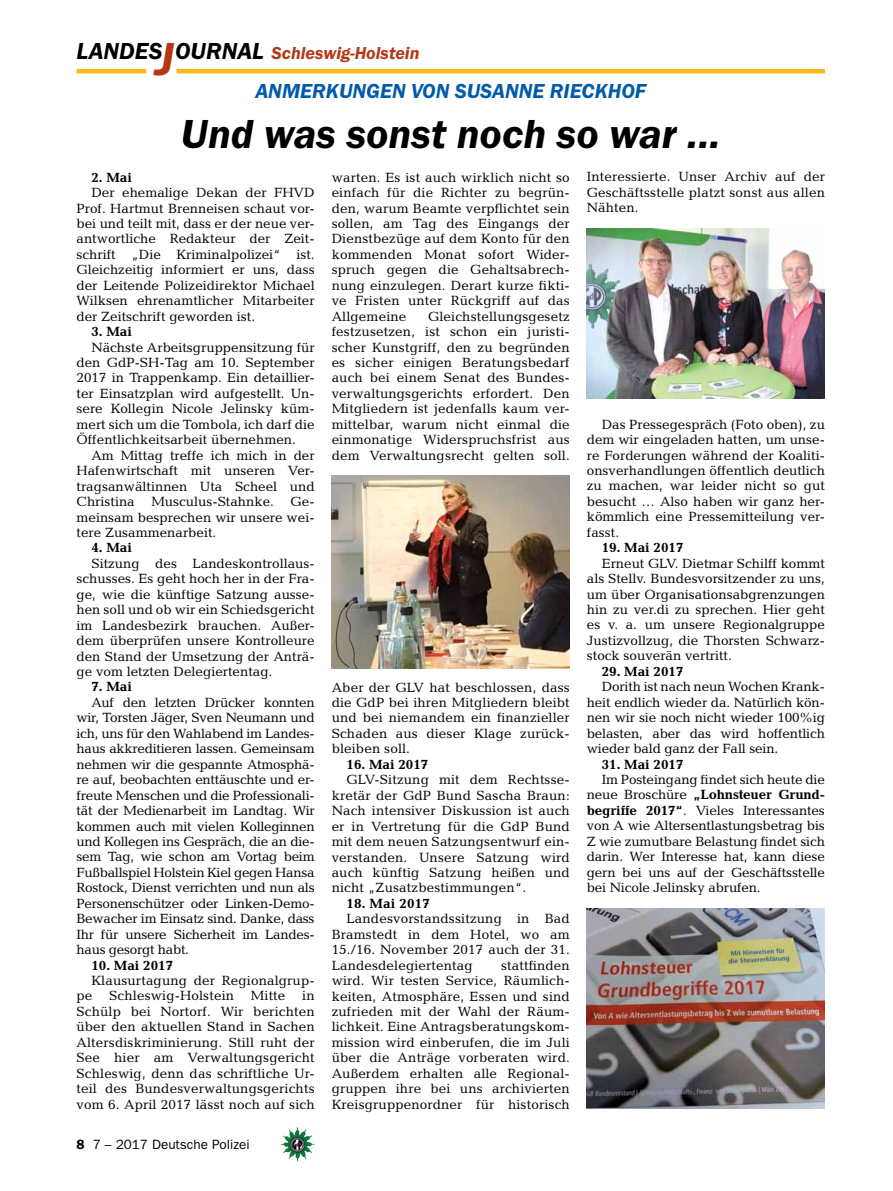
<style>
.page{position:relative;width:893px;height:1191px;background:#fff}
.page>*{position:absolute;margin:0;border:0;box-sizing:border-box;transform-origin:0 0}
.t1{font:italic 600 42px "Franklin Gothic Itc T";color:#000}
.t2{font:italic 600 21px "Franklin Gothic Itc T";color:#005baa}
.t3{font:italic 600 18px "Franklin Gothic Itc T";color:#b33916}
.t4{font:13.5px/15.5px "Candida";color:#000;text-align:justify}
.t5{font:700 13.5px "Candida";color:#000}
.t6{font:13.5px "Franklin Gothic";color:#000}
.s1{font-size:24px;color:#000}
.s2{font-size:48px}
.s3{font-weight:700}
.s4{font-weight:600}
</style>
<div class="page">
<hr style="left:77px;top:69px;width:69px;height:4px;background:#fdb913">
<hr style="left:176px;top:69px;width:649px;height:4px;background:#fdb913">
<img style="left:281px;top:1128px;width:16px;height:24px">
<img style="left:332px;top:475px;width:238px;height:193px">
<img style="left:587px;top:908px;width:238px;height:201px">
<img style="left:587px;top:228px;width:238px;height:170px">
<h3 class="t3" style="left:77px;top:42px;width:344px"><span class="s1">LANDES</span><span class="s2">J</span><span class="s1">OURNAL</span> Schleswig-Holstein</h3>
<h2 class="t2" style="left:255px;top:79px;width:28px">Anmerkungen</h2>
<h2 class="t2" style="left:411px;top:79px;width:70px">von Susanne</h2>
<h2 class="t2" style="left:550px;top:79px;width:27px">Rieckhof</h2>
<h1 class="t1" style="left:181px;top:109px;width:541px">Und was sonst noch so war ...</h1>
<p class="t4" style="left:332px;top:169px;width:240px">warten. Es ist auch wirklich nicht so einfach für die Richter zu begrün&shy;den, warum Beamte verpflichtet sein sollen, am Tag des Eingangs der Dienstbezüge auf dem Konto für den kommenden Monat sofort Wider&shy;spruch gegen die Gehaltsabrech&shy;nung einzulegen. Derart kurze fikti&shy;ve Fristen unter Rückgriff auf das Allgemeine</p>
<p class="t4" style="left:587px;top:169px;width:240px">Interessierte. Unser Archiv auf der Geschäftsstelle platzt sonst aus allen Nähten.</p>
<p class="t5" style="left:91px;top:169px;width:42px">2. Mai</p>
<p class="t4" style="left:77px;top:185px;width:240px;text-indent:15px">Der ehemalige Dekan der FHVD Prof. Hartmut Brenneisen schaut vor&shy;bei und teilt mit, dass er der neue ver&shy;antwortliche Redakteur der Zeit&shy;schrift „Die Kriminalpolizei“ ist.<br>Gleichzeitig informiert er uns, dass der Leitende Polizeidirektor Michael Wilksen ehrenamtlicher Mitarbeiter der Zeitschrift geworden ist.</p>
<p class="t5" style="left:91px;top:324px;width:42px">3. Mai</p>
<p class="t4" style="left:77px;top:339px;width:240px;text-indent:15px">Nächste Arbeitsgruppensitzung für den GdP-SH-Tag am 10. September 2017 in Trappenkamp. Ein detaillier&shy;ter Einsatzplan wird aufgestellt. Un&shy;sere Kollegin Nicole Jelinsky küm&shy;mert sich um die Tombola, ich darf die Öffentlichkeitsarbeit übernehmen.</p>
<p class="t4" style="left:77px;top:447px;width:240px;text-indent:15px">Am Mittag treffe ich mich in der Hafenwirtschaft mit unseren Ver&shy;tragsanwältinnen Uta Scheel und Christina Musculus-Stahnke. Ge&shy;meinsam besprechen wir unsere wei&shy;tere Zusammenarbeit.</p>
<p class="t5" style="left:91px;top:540px;width:42px">4. Mai</p>
<p class="t4" style="left:77px;top:555px;width:240px;text-indent:15px">Sitzung des Landeskontrollaus&shy;schusses. Es geht hoch her in der Fra&shy;ge, wie die künftige Satzung ausse&shy;hen soll und ob wir ein Schiedsgericht im Landesbezirk brauchen. Außer&shy;dem überprüfen unsere Kontrolleure den Stand der Umsetzung der Anträ&shy;ge vom letzten Delegiertentag.</p>
<p class="t5" style="left:91px;top:679px;width:42px">7. Mai</p>
<p class="t4" style="left:77px;top:694px;width:240px;text-indent:15px">Auf den letzten Drücker konnten wir, Torsten Jäger, Sven Neumann und ich, uns für den Wahlabend im Landes&shy;haus akkreditieren lassen. Gemeinsam nehmen wir die gespannte Atmosphä&shy;re auf, beobachten enttäuschte und er&shy;freute Menschen und die Professionali&shy;tät der Medienarbeit im Landtag. Wir kommen auch mit vielen Kolleginnen und Kollegen ins Gespräch, die an die&shy;sem Tag, wie schon am Vortag beim Fußballspiel Holstein Kiel gegen Hansa Rostock, Dienst verrichten und nun als Personenschützer oder Linken-Demo-Bewacher im Einsatz sind. Danke, dass Ihr für unsere Sicherheit im Landes&shy;haus gesorgt habt.</p>
<p class="t5" style="left:91px;top:957px;width:83px">10. Mai 2017</p>
<p class="t4" style="left:77px;top:972px;width:240px;text-indent:15px">Klausurtagung der Regionalgrup&shy;pe Schleswig-Holstein Mitte in Schülp bei Nortorf. Wir berichten über den aktuellen Stand in Sachen Altersdiskriminierung. Still ruht der See hier am Verwaltungsgericht Schleswig, denn das schriftliche Ur&shy;teil des Bundesverwaltungsgerichts vom 6. April 2017 lässt noch auf sich</p>
<p class="t4" style="left:332px;top:308px;width:240px;text-indent:96px">Gleichstellungsgesetz festzusetzen, ist schon ein juristi&shy;scher Kunstgriff, den zu begründen es sicher einigen Beratungsbedarf auch bei einem Senat des Bundes&shy;verwaltungsgerichts erfordert. Den Mitgliedern ist jedenfalls kaum ver&shy;mittelbar, warum nicht einmal die einmonatige Widerspruchsfrist aus dem Verwaltungsrecht gelten soll.</p>
<p class="t4" style="left:587px;top:416px;width:240px;text-indent:15px">Das Pressegespräch (Foto oben), zu dem wir eingeladen hatten, um unse&shy;re Forderungen während der Koaliti&shy;onsverhandlungen öffentlich deutlich zu machen, war leider nicht so gut besucht … Also haben wir ganz her&shy;kömmlich eine Pressemitteilung ver&shy;fasst.</p>
<p class="t5" style="left:602px;top:540px;width:83px">19. Mai 2017</p>
<p class="t4" style="left:587px;top:555px;width:240px;text-indent:15px">Erneut GLV. Dietmar Schilff kommt als Stellv. Bundesvorsitzender zu uns, um über Organisationsabgrenzungen hin zu ver.di zu sprechen. Hier geht es v. a. um unsere Regionalgruppe Justizvollzug, die Thorsten Schwarz&shy;stock souverän vertritt.</p>
<p class="t5" style="left:602px;top:663px;width:83px">29. Mai 2017</p>
<p class="t4" style="left:587px;top:679px;width:240px;text-indent:15px">Dorith ist nach neun Wochen Krank&shy;heit endlich wieder da. Natürlich kön&shy;nen wir sie noch nicht wieder 100%ig belasten, aber das wird hoffentlich wieder bald ganz der Fall sein.</p>
<p class="t5" style="left:602px;top:756px;width:83px">31. Mai 2017</p>
<p class="t4" style="left:587px;top:771px;width:240px;text-indent:15px">Im Posteingang findet sich heute die neue Broschüre <span class="s3">„Lohnsteuer Grund&shy;begriffe 2017“</span>. Vieles Interessantes von A wie Altersentlastungsbetrag bis Z wie zumutbare Belastung findet sich darin. Wer Interesse hat, kann diese gern bei uns auf der Geschäftsstelle bei Nicole Jelinsky abrufen.</p>
<p class="t4" style="left:332px;top:679px;width:240px">Aber der GLV hat beschlossen, dass die GdP bei ihren Mitgliedern bleibt und bei niemandem ein finanzieller Schaden aus dieser Klage zurück&shy;bleiben soll.</p>
<p class="t5" style="left:347px;top:756px;width:83px">16. Mai 2017</p>
<p class="t4" style="left:332px;top:772px;width:240px;text-indent:15px">GLV-Sitzung mit dem Rechtsse&shy;kretär der GdP Bund Sascha Braun:<br>Nach intensiver Diskussion ist auch er in Vertretung für die GdP Bund mit dem neuen Satzungsentwurf ein&shy;verstanden. Unsere Satzung wird auch künftig Satzung heißen und nicht „Zusatzbestimmungen“.</p>
<p class="t5" style="left:347px;top:895px;width:85px">18. Mai 2017</p>
<p class="t4" style="left:332px;top:911px;width:240px;text-indent:15px">Landesvorstandssitzung in Bad Bramstedt in dem Hotel, wo am 15./16. November 2017 auch der 31.<br>Landesdelegiertentag</p>
<p class="t4" style="left:332px;top:957px;width:240px;text-indent:169px">stattfinden wird. Wir testen Service, Räumlich&shy;keiten, Atmosphäre, Essen und sind zufrieden mit der Wahl der Räum&shy;lichkeit. Eine Antragsberatungskom&shy;mission wird einberufen, die im Juli über die Anträge vorberaten wird.<br>Außerdem erhalten alle Regional&shy;gruppen ihre bei uns archivierten Kreisgruppenordner für historisch</p>
<p class="t6" style="left:77px;top:1136px;width:175px"><span class="s4">8</span> 7 – 2017 Deutsche Polizei</p>
</div>
